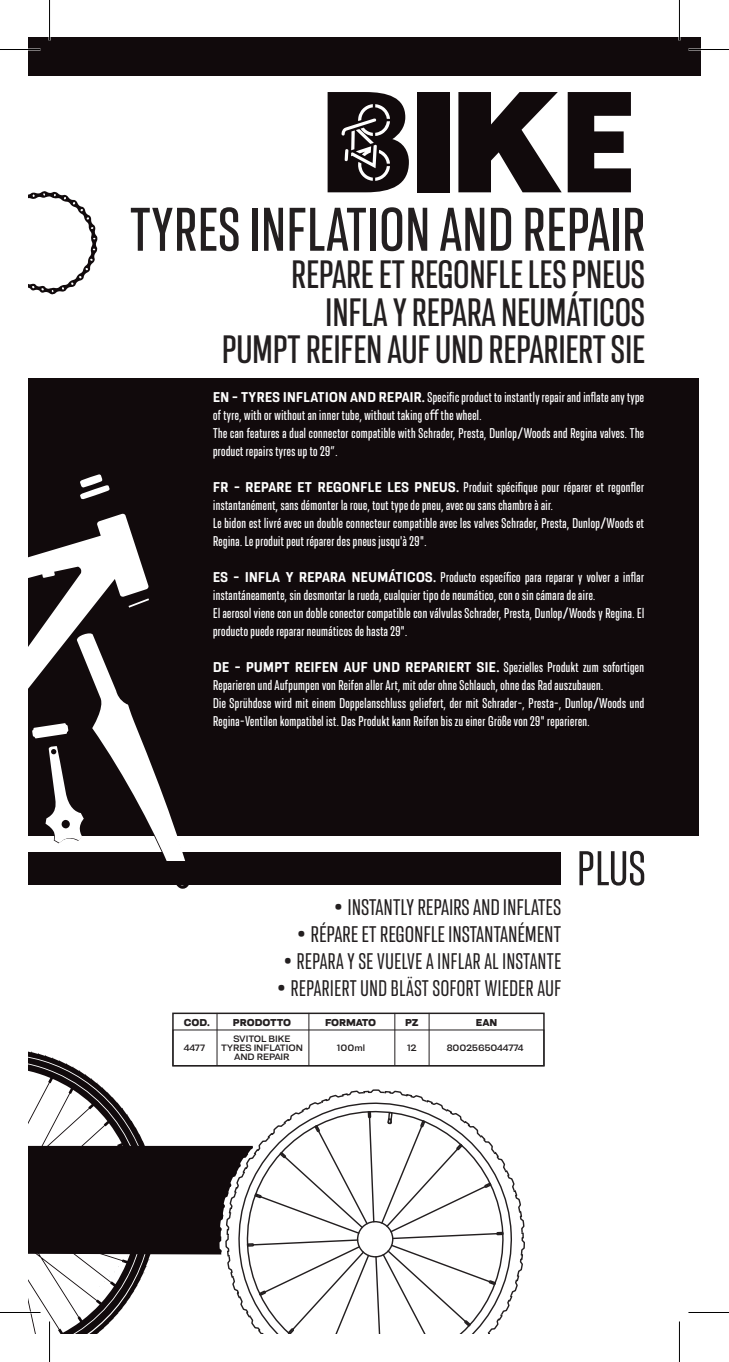
<style>
.page{position:relative;width:729px;height:1362px;background:#fff}
.page>*{position:absolute;margin:0;border:0;box-sizing:border-box;transform-origin:0 0}
.t1{font:500 condensed 65.25px "Resolve Sans";letter-spacing:.02em;color:#231f20}
.t2{font:condensed 51.75px "Resolve Sans";color:#231f20}
.t3{font:500 condensed 42px/37.5px "Resolve Sans";letter-spacing:.01em;color:#231f20;text-align:right}
.t4{font:condensed 24px "Resolve Sans";letter-spacing:.02em;color:#231f20;scale:.95 1}
.t5{font:condensed 24px "Resolve Sans";letter-spacing:.02em;color:#231f20}
.t6{font:500 condensed 15px/18px "Resolve Sans";letter-spacing:.03em;color:#fff}
.t7{font:15px "Resolve Sans Bold Nrw";letter-spacing:.03em;color:#fff}
.t8{font:700 10.5px "Resolve Sans";letter-spacing:-.01em;color:#231f20}
.t9{font:9.75px/9px "Resolve Sans";letter-spacing:-.005em;color:#231f20;text-align:center}
.s1{font-family:"Resolve Sans Bold Nrw";font-weight:400;font-stretch:normal}
.s2{font-family:"Myriad Pro";font-weight:400;font-stretch:normal}
.s3{font-family:"Resolve Sans";font-weight:500;font-stretch:condensed}
.s4{font-weight:600;font-stretch:normal}
</style>
<div class="page">
<div style="left:28px;top:378px;width:670px;height:458px;background:#110a0c"></div>
<div style="left:28px;top:853px;width:532px;height:32px;background:#110a0c"></div>
<div style="left:172px;top:1012px;width:372px;height:54px;border:2px solid #231f20"></div>
<div style="left:172px;top:1029px;width:372px;height:37px;border:1px solid #231f20"></div>
<hr style="left:216px;top:1013px;width:1px;height:52px;background:#231f20">
<hr style="left:308px;top:1013px;width:1px;height:52px;background:#231f20">
<hr style="left:394px;top:1013px;width:1px;height:52px;background:#231f20">
<hr style="left:428px;top:1013px;width:1px;height:52px;background:#231f20">
<svg style="left:28px;top:191px;width:163px;height:898px"></svg>
<svg style="left:28px;top:376px;width:164px;height:484px"></svg>
<div style="left:416px;top:92px;width:33px;height:100px;background:#110a0c"></div>
<svg style="left:458px;top:92px;width:103px;height:100px"></svg>
<svg style="left:327px;top:92px;width:82px;height:100px"></svg>
<svg style="left:567px;top:92px;width:63px;height:100px"></svg>
<div style="left:28px;top:37px;width:672px;height:39px;background:#110a0c"></div>
<svg style="left:28px;top:1089px;width:497px;height:245px"></svg>
<div style="left:356px;top:1220px;width:38px;height:38px;border:1px solid #231f20;border-radius:50%"></div>
<hr style="left:0;top:1311px;width:40px;height:2px;background:#fff">
<hr style="left:678px;top:0;width:2px;height:40px;background:#fff">
<hr style="left:0;top:49px;width:40px;height:1px;background:#000">
<hr style="left:688px;top:49px;width:40px;height:1px;background:#000">
<hr style="left:0;top:1312px;width:40px;height:1px;background:#000">
<hr style="left:688px;top:1312px;width:40px;height:1px;background:#000">
<hr style="left:49px;top:0;width:1px;height:40px;background:#000">
<hr style="left:49px;top:1321px;width:1px;height:41px;background:#000">
<hr style="left:679px;top:0;width:1px;height:40px;background:#000">
<hr style="left:679px;top:1321px;width:1px;height:41px;background:#000">
<h1 class="t1" style="left:130px;top:195px;width:516px">TYRES INFLATION AND REPAIR</h1>
<h3 class="t3" style="left:222px;top:256px;width:424px">REPARE ET REGONFLE LES PNEUS<br>INFLA Y REPARA NEUMÁTICOS<br>PUMPT REIFEN AUF UND REPARIERT SIE</h3>
<p class="t6" style="left:213px;top:388px;width:432px"><span class="s1">EN - TYRES INFLATION AND REPAIR.</span> Specific product to instantly repair and inflate any type of tyre, with or without an inner tube, without taking o<span class="s2">ff</span> the wheel.<br>The can features a dual connector compatible with Schrader, Presta, Dunlop/Woods and Regina valves. The product repairs tyres up to 29”.</p>
<p class="t6" style="left:213px;top:478px;width:432px"><span class="s1">FR - REPARE ET REGONFLE LES PNEUS.</span> Produit spécifique pour réparer et regonfler instantanément, sans démonter la roue, tout type de pneu, avec ou sans chambre à air.<br>Le bidon est livré avec un double connecteur compatible avec les valves Schrader, Presta, Dunlop/Woods et Regina. Le produit peut réparer des pneus jusqu'à 29".</p>
<p class="t6" style="left:213px;top:568px;width:432px"><span class="s1">ES - INFLA Y REPARA NEUMÁTICOS.</span> Producto específico para reparar y volver a inflar instantáneamente, sin desmontar la rueda, cualquier tipo de neumático, con o sin cámara de aire.<br>El aerosol viene con un doble conector compatible con válvulas Schrader, Presta, Dunlop/Woods y Regina. El producto puede reparar neumáticos de hasta 29".</p>
<p class="t7" style="left:213px;top:659px;width:432px">DE - PUMPT REIFEN AUF UND REPARIERT SIE. <span class="s3">Spezielles Produkt zum sofortigen</span></p>
<p class="t6" style="left:213px;top:676px;width:432px">Reparieren und Aufpumpen von Reifen aller Art, mit oder ohne Schlauch, ohne das Rad auszubauen.<br>Die Sprühdose wird mit einem Doppelanschluss geliefert, der mit Schrader-, Presta-, Dunlop/Woods und<br>Regina-Ventilen kompatibel ist. Das Produkt kann Reifen bis zu einer Größe von 29" reparieren.</p>
<h3 class="t5" style="left:334px;top:895px;width:228px"><span class="s4">•</span> INSTANTLY REPAIRS AND INFLATES</h3>
<h3 class="t5" style="left:297px;top:922px;width:265px"><span class="s4">•</span> RÉPARE ET REGONFLE INSTANTANÉMENT</h3>
<h3 class="t4" style="left:284px;top:949px;width:293px"><span class="s4">•</span> REPARA Y SE VUELVE A INFLAR AL INSTANTE</h3>
<h3 class="t4" style="left:277px;top:976px;width:300px"><span class="s4">•</span> REPARIERT UND BLÄST SOFORT WIEDER AUF</h3>
<p class="t8" style="left:184px;top:1017px;width:28px">COD.</p>
<p class="t8" style="left:233px;top:1017px;width:60px">PRODOTTO</p>
<p class="t8" style="left:325px;top:1017px;width:53px">FORMATO</p>
<p class="t8" style="left:405px;top:1017px;width:15px">PZ</p>
<p class="t8" style="left:475px;top:1017px;width:23px">EAN</p>
<p class="t9" style="left:184px;top:1043px;width:23px">4477</p>
<p class="t9" style="left:337px;top:1043px;width:29px">100ml</p>
<p class="t9" style="left:407px;top:1043px;width:10px">12</p>
<p class="t9" style="left:221px;top:1034px;width:83px">SVITOL BIKE<br>TYRES INFLATION<br>AND REPAIR</p>
<p class="t9" style="left:446px;top:1043px;width:78px">8002565044774</p>
<h2 class="t2" style="left:577px;top:842px;width:70px">PLUS</h2>
</div>
